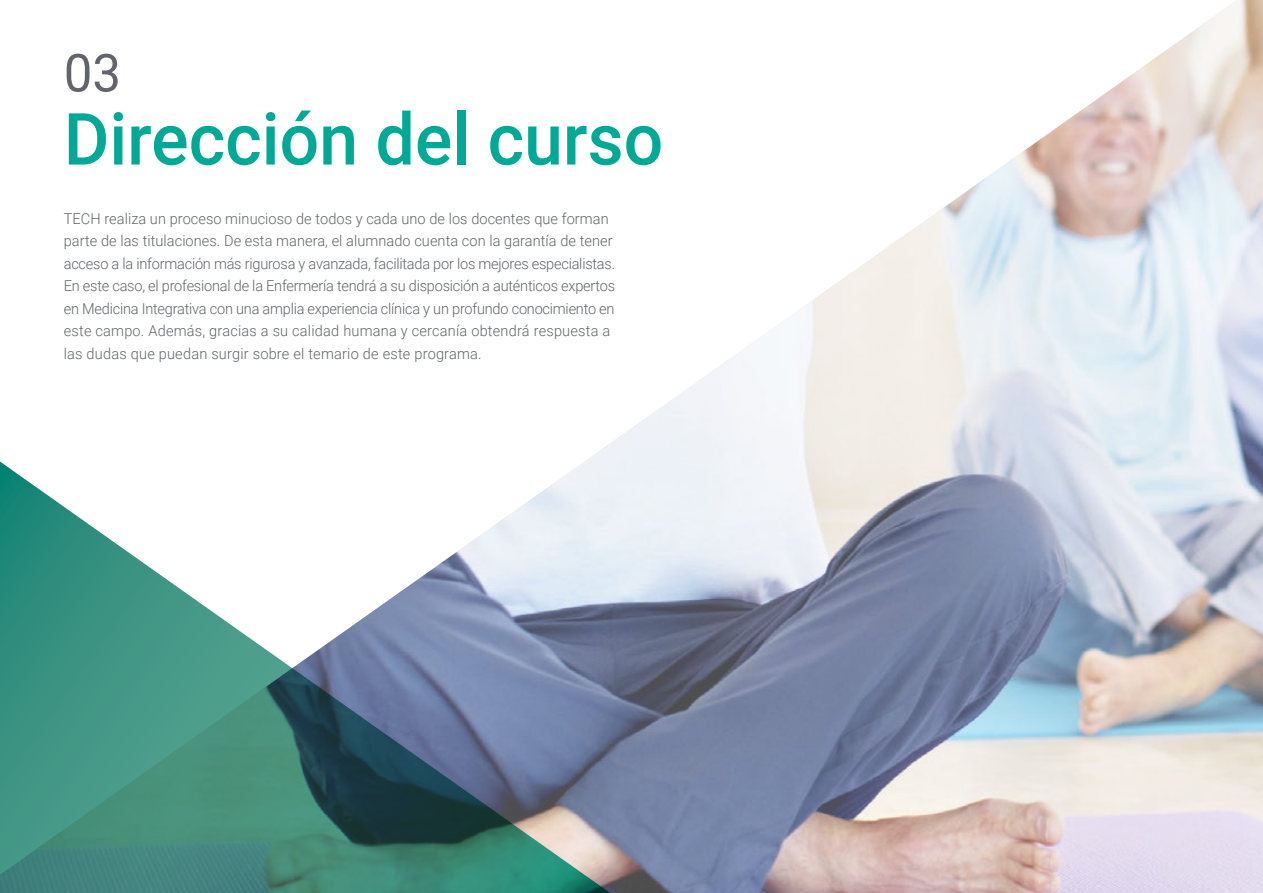
<style>
.page{position:relative;width:1263px;height:893px;background:#fff}
.page>*{position:absolute;margin:0;border:0;box-sizing:border-box;transform-origin:0 0}
.t1{font:500 72px "Roboto";color:#00a996}
.t2{font:52.5px "Roboto";color:#61646a}
.t3{font:300 15px/22.5px "Roboto";letter-spacing:-.005em;color:#61646a}
</style>
<div class="page">
<img style="left:607px;top:0;width:656px;height:893px">
<svg style="left:0;top:446px;width:640px;height:447px"></svg>
<h2 class="t2" style="left:64px;top:36px;width:59px">03</h2>
<h1 class="t1" style="left:64px;top:89px;width:601px">Dirección del curso</h1>
<p class="t3" style="left:64px;top:207px;width:553px">TECH realiza un proceso minucioso de todos y cada uno de los docentes que forman parte de las titulaciones. De esta manera, el alumnado cuenta con la garantía de tener acceso a la información más rigurosa y avanzada, facilitada por los mejores especialistas.<br>En este caso, el profesional de la Enfermería tendrá a su disposición a auténticos expertos en Medicina Integrativa con una amplia experiencia clínica y un profundo conocimiento en este campo. Además, gracias a su calidad humana y cercanía obtendrá respuesta a las dudas que puedan surgir sobre el temario de este programa.</p>
</div>
